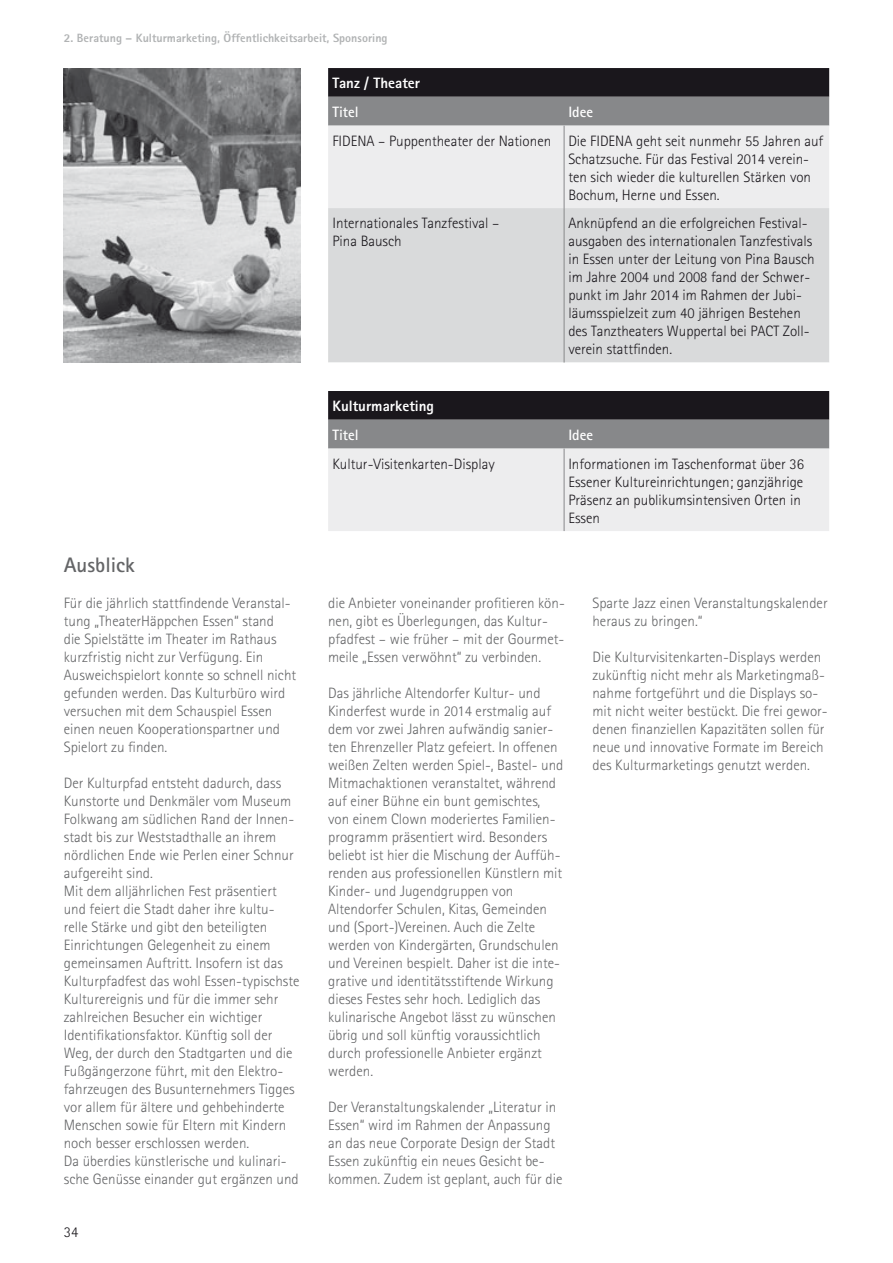
<style>
.page{position:relative;width:893px;height:1263px;background:#fff}
.page>*{position:absolute;margin:0;border:0;box-sizing:border-box;transform-origin:0 0}
.t1{font:700 21px "Rotis Sans Serif";color:#646567}
.t2{font:300 15px/18px "Rotis Sans Serif";color:#646567}
.t3{font:300 15px/18px "Rotis Sans Serif";color:#1a171c}
.t4{font:800 15px "Rotis Sans Serif";color:#fff}
.t5{font:700 15px "Rotis Sans Serif";color:#fff}
.t6{font:800 12px "Rotis Sans Serif";color:#b1b3b4}
</style>
<div class="page">
<div style="left:328px;top:68px;width:501px;height:29px;background:#1a171c"></div>
<div style="left:328px;top:97px;width:501px;height:29px;background:#87888a"></div>
<svg style="left:328px;top:126px;width:501px;height:405px;background:#c4c4c6"></svg>
<div style="left:328px;top:208px;width:501px;height:155px;background:#d9dadb"></div>
<svg style="left:328px;top:363px;width:501px;height:28px"></svg>
<hr style="left:564px;top:126px;width:1px;height:82px;background:#87888a">
<hr style="left:564px;top:208px;width:1px;height:155px;background:#87888a">
<hr style="left:564px;top:449px;width:1px;height:82px;background:#87888a">
<img style="left:64px;top:68px;width:236px;height:294px">
<p class="t6" style="left:64px;top:31px;width:325px">2. Beratung – Kulturmarketing, Öffentlichkeitsarbeit, Sponsoring</p>
<p class="t4" style="left:332px;top:74px;width:89px">Tanz / Theater</p>
<p class="t5" style="left:332px;top:103px;width:28px">Titel</p>
<p class="t5" style="left:568px;top:103px;width:26px">Idee</p>
<p class="t3" style="left:568px;top:132px;width:256px;text-indent:-236px">FIDENA – Puppentheater der Nationen Die FIDENA geht seit nunmehr 55 Jahren auf Schatzsuche. Für das Festival 2014 verein&shy;ten sich wieder die kulturellen Stärken von Bochum, Herne und Essen.</p>
<p class="t3" style="left:332px;top:214px;width:168px">Internationales Tanzfestival –<br>Pina Bausch</p>
<p class="t3" style="left:568px;top:214px;width:248px">Anknüpfend an die erfolgreichen Festival&shy;ausgaben des internationalen Tanzfestivals in Essen unter der Leitung von Pina Bausch im Jahre 2004 und 2008 fand der Schwer&shy;punkt im Jahr 2014 im Rahmen der Jubi&shy;läumsspielzeit zum 40 jährigen Bestehen des Tanztheaters Wuppertal bei PACT Zoll&shy;verein stattfinden.</p>
<h1 class="t1" style="left:64px;top:552px;width:73px">Ausblick</h1>
<p class="t2" style="left:64px;top:594px;width:234px">Für die jährlich stattfindende Veranstal&shy;tung „TheaterHäppchen Essen“ stand<br>die Spielstätte im Theater im Rathaus kurzfristig nicht zur Verfügung. Ein Ausweichspielort konnte so schnell nicht gefunden werden. Das Kulturbüro wird versuchen mit dem Schauspiel Essen einen neuen Kooperationspartner und Spielort zu finden.</p>
<p class="t2" style="left:64px;top:774px;width:237px">Der Kulturpfad entsteht dadurch, dass Kunstorte und Denkmäler vom Museum Folkwang am südlichen Rand der Innen&shy;stadt bis zur Weststadthalle an ihrem nördlichen Ende wie Perlen einer Schnur aufgereiht sind.<br>Mit dem alljährlichen Fest präsentiert und feiert die Stadt daher ihre kultu&shy;relle Stärke und gibt den beteiligten Einrichtungen Gelegenheit zu einem gemeinsamen Auftritt. Insofern ist das Kulturpfadfest das wohl Essen-typischste Kulturereignis und für die immer sehr zahlreichen Besucher ein wichtiger Identifikationsfaktor. Künftig soll der Weg, der durch den Stadtgarten und die Fußgängerzone führt, mit den Elektro&shy;fahrzeugen des Busunternehmers Tigges vor allem für ältere und gehbehinderte Menschen sowie für Eltern mit Kindern noch besser erschlossen werden.<br>Da überdies künstlerische und kulinari&shy;sche Genüsse einander gut ergänzen und</p>
<p class="t3" style="left:64px;top:1223px;width:16px">34</p>
<p class="t4" style="left:332px;top:397px;width:103px">Kulturmarketing</p>
<p class="t5" style="left:332px;top:426px;width:28px">Titel</p>
<p class="t5" style="left:568px;top:426px;width:26px">Idee</p>
<p class="t3" style="left:332px;top:454px;width:164px">Kultur-Visitenkarten-Display</p>
<p class="t3" style="left:568px;top:454px;width:237px">Informationen im Taschenformat über 36<br>Essener Kultureinrichtungen; ganzjährige Präsenz an publikumsintensiven Orten in Essen</p>
<p class="t2" style="left:328px;top:594px;width:238px">die Anbieter voneinander profitieren kön&shy;nen, gibt es Überlegungen, das Kultur&shy;pfadfest – wie früher – mit der Gourmet&shy;meile „Essen verwöhnt“ zu verbinden.</p>
<p class="t2" style="left:328px;top:684px;width:237px">Das jährliche Altendorfer Kultur- und Kinderfest wurde in 2014 erstmalig auf dem vor zwei Jahren aufwändig sanier&shy;ten Ehrenzeller Platz gefeiert. In offenen weißen Zelten werden Spiel-, Bastel- und Mitmachaktionen veranstaltet, während auf einer Bühne ein bunt gemischtes, von einem Clown moderiertes Familien&shy;programm präsentiert wird. Besonders beliebt ist hier die Mischung der Auffüh&shy;renden aus professionellen Künstlern mit Kinder- und Jugendgruppen von Altendorfer Schulen, Kitas, Gemeinden und (Sport-)Vereinen. Auch die Zelte werden von Kindergärten, Grundschulen und Vereinen bespielt. Daher ist die inte&shy;grative und identitätsstiftende Wirkung dieses Festes sehr hoch. Lediglich das kulinarische Angebot lässt zu wünschen übrig und soll künftig voraussichtlich durch professionelle Anbieter ergänzt werden.</p>
<p class="t2" style="left:328px;top:1098px;width:236px">Der Veranstaltungskalender „Literatur in Essen“ wird im Rahmen der Anpassung an das neue Corporate Design der Stadt Essen zukünftig ein neues Gesicht be&shy;kommen. Zudem ist geplant, auch für die</p>
<p class="t2" style="left:592px;top:594px;width:237px">Sparte Jazz einen Veranstaltungskalender heraus zu bringen.“</p>
<p class="t2" style="left:592px;top:648px;width:237px">Die Kulturvisitenkarten-Displays werden zukünftig nicht mehr als Marketingmaß&shy;nahme fortgeführt und die Displays so&shy;mit nicht weiter bestückt. Die frei gewor&shy;denen finanziellen Kapazitäten sollen für neue und innovative Formate im Bereich des Kulturmarketings genutzt werden.</p>
</div>
